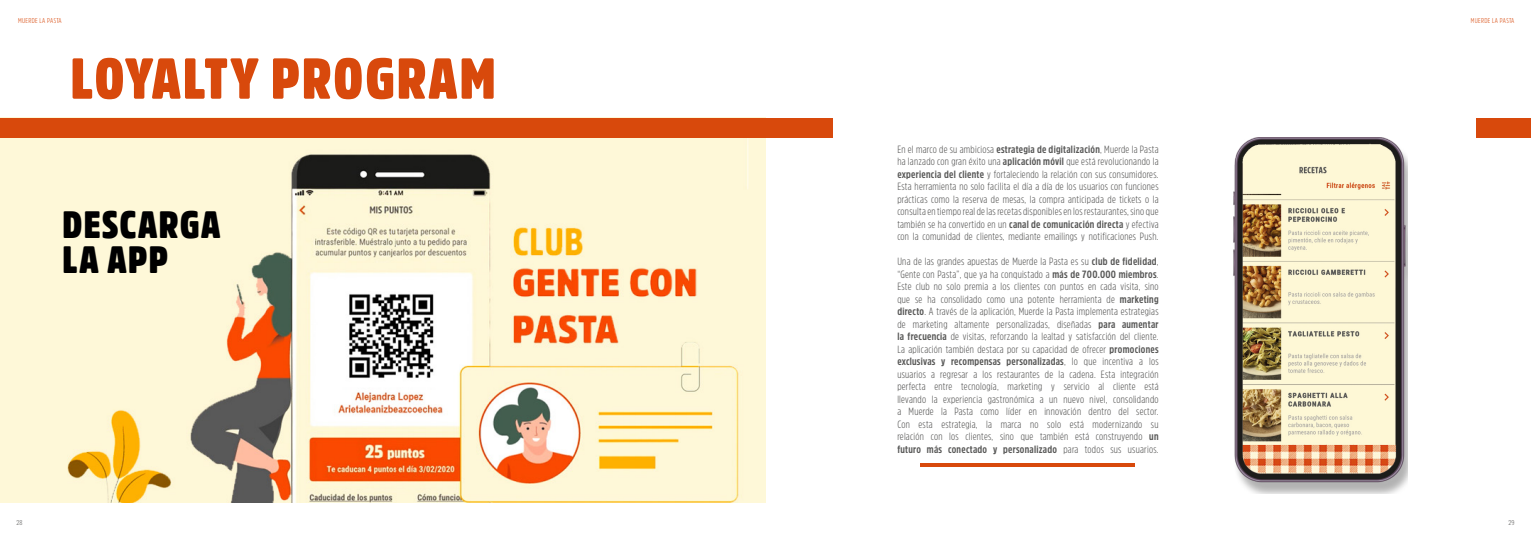
<style>
.page{position:relative;width:1531px;height:539px;background:#fff}
.page>*{position:absolute;margin:0;border:0;box-sizing:border-box;transform-origin:0 0}
.t1{font:900 57px "Amsi Pro Cond";letter-spacing:.03em;color:#d8490c}
.t2{font:900 38px/35px "Amsi Pro Cond";letter-spacing:.03em;color:#000}
.t3{font:300 10.5px/12.5px "Amsi Pro Cond";letter-spacing:.025em;color:#575756;text-align:justify}
.t4{font:300 7px "Amsi Pro Cond";letter-spacing:.045em;color:#d8490c}
.t5{font:300 7px "Amsi Pro Cond";color:#575756}
.s1{font-weight:700}
</style>
<div class="page">
<div style="left:757px;top:118px;width:75px;height:19px;background:#d8490c"></div>
<img style="left:0;top:137px;width:765px;height:366px">
<img style="left:1233px;top:137px;width:174px;height:356px">
<div style="left:1476px;top:118px;width:55px;height:19px;background:#d8490c"></div>
<hr style="left:920px;top:463px;width:215px;height:3px;background:#d8490c">
<div style="left:0;top:118px;width:765px;height:19px;background:#d8490c"></div>
<p class="t4" style="left:18px;top:15px;width:45px">MUERDE LA PASTA</p>
<p class="t4" style="left:1470px;top:15px;width:45px">MUERDE LA PASTA</p>
<h1 class="t1" style="left:71px;top:39px;width:427px">LOYALTY PROGRAM</h1>
<h2 class="t2" style="left:63px;top:206px;width:160px">DESCARGA<br>LA APP</h2>
<p class="t3" style="left:897px;top:142px;width:263px">En el marco de su ambiciosa <span class="s1">estrategia de digitalización</span>, Muerde la Pasta ha lanzado con gran éxito una <span class="s1">aplicación móvil</span> que está revolucionando la <span class="s1">experiencia del cliente</span> y fortaleciendo la relación con sus consumidores.<br>Esta herramienta no solo facilita el día a día de los usuarios con funciones prácticas como la reserva de mesas, la compra anticipada de tickets o la consulta en tiempo real de las recetas disponibles en los restaurantes, sino que también se ha convertido en un <span class="s1">canal de comunicación directa</span> y efectiva con la comunidad de clientes, mediante emailings y notificaciones Push.</p>
<p class="t3" style="left:897px;top:255px;width:263px">Una de las grandes apuestas de Muerde la Pasta es su <span class="s1">club de fidelidad</span>, “Gente con Pasta”, que ya ha conquistado a <span class="s1">más de 700.000 miembros</span>.<br>Este club no solo premia a los clientes con puntos en cada visita, sino que se ha consolidado como una potente herramienta de <span class="s1">marketing directo</span>. A través de la aplicación, Muerde la Pasta implementa estrategias de marketing altamente personalizadas, diseñadas <span class="s1">para aumentar la frecuencia</span> de visitas, reforzando la lealtad y satisfacción del cliente.<br>La aplicación también destaca por su capacidad de ofrecer <span class="s1">promociones exclusivas y recompensas personalizadas</span>, lo que incentiva a los usuarios a regresar a los restaurantes de la cadena. Esta integración perfecta entre tecnología, marketing y servicio al cliente está llevando la experiencia gastronómica a un nuevo nivel, consolidando a Muerde la Pasta como líder en innovación dentro del sector.<br>Con esta estrategia, la marca no solo está modernizando su relación con los clientes, sino que también está construyendo <span class="s1">un futuro más conectado y personalizado</span> para todos sus usuarios.</p>
<p class="t5" style="left:17px;top:517px;width:8px">28</p>
<p class="t5" style="left:1508px;top:517px;width:8px">29</p>
</div>
